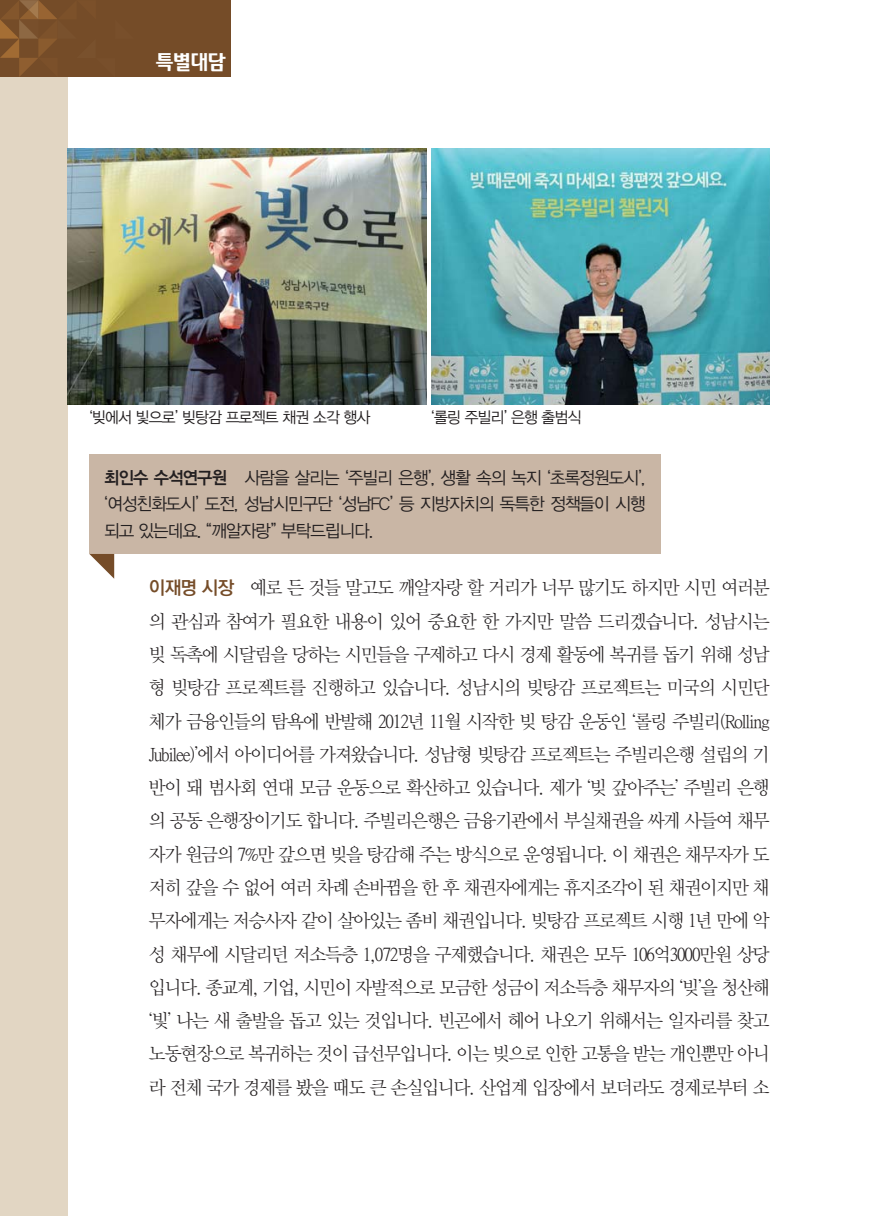
<style>
.page{position:relative;width:869px;height:1216px;background:#fff}
.page>*{position:absolute;margin:0;border:0;box-sizing:border-box;transform-origin:0 0}
.t1{font:19.25px "Daum Semi Bold KS Cms UHC H";color:#fff;scale:.95 1}
.t2{font:18.38px/33.2px "YDVY Mj O520 KS Cms UHC H";letter-spacing:-.05em;color:#231f20;text-align:justify}
.t3{font:17.5px/26.2px "YDVYGO32 KS Cms UHC H";letter-spacing:-.05em;color:#231f20;text-align:justify;scale:.96 1}
.t4{font:15.75px "YDVYGO32 KS Cms UHC H";letter-spacing:-.05em;color:#231f20;scale:.95 1}
.s1{font-family:"YDVYGO34 KS Cms UHC H"}
.s2{font-family:"YDVYGO540 SC700 KS Cms UHC H";color:#754c28}
</style>
<div class="page">
<div style="left:0;top:75px;width:67px;height:1140px;background:#e2d6c3"></div>
<div style="left:0;top:0;width:231px;height:77px;background:#754c28"></div>
<svg style="left:0;top:0;width:68px;height:78px"></svg>
<img style="left:67px;top:149px;width:359px;height:255px">
<img style="left:431px;top:149px;width:338px;height:255px">
<div style="left:89px;top:454px;width:571px;height:100px;background:#c9b6a5"></div>
<svg style="left:89px;top:554px;width:25px;height:24px"></svg>
<p class="t1" style="left:173px;top:54px;width:21px">ߺ</p>
<p class="t1" style="left:207px;top:54px;width:21px">׹</p>
<p class="t4" style="left:89px;top:410px;width:297px">‘빚에서 빛으로’ 빚탕감 프로젝트 채권 소각 행사</p>
<p class="t4" style="left:431px;top:410px;width:159px">‘롤링 주빌리’ 은행 출범식</p>
<p class="t3" style="left:104px;top:465px;width:565px"><span class="s1">최인수 수석연구원</span> 사람을 살리는 ‘주빌리 은행’, 생활 속의 녹지 ‘초록정원도시’, ‘여성친화도시’ 도전, 성남시민구단 ‘성남FC’ 등 지방자치의 독특한 정책들이 시행 되고 있는데요. “깨알자랑” 부탁드립니다.</p>
<p class="t2" style="left:149px;top:572px;width:622px"><span class="s2">이재명 시장</span> 예로 든 것들 말고도 깨알자랑 할 거리가 너무 많기도 하지만 시민 여러분 의 관심과 참여가 필요한 내용이 있어 중요한 한 가지만 말씀 드리겠습니다. 성남시는 빚 독촉에 시달림을 당하는 시민들을 구제하고 다시 경제 활동에 복귀를 돕기 위해 성남 형 빚탕감 프로젝트를 진행하고 있습니다. 성남시의 빚탕감 프로젝트는 미국의 시민단 체가 금융인들의 탐욕에 반발해 2012년 11월 시작한 빚 탕감 운동인 ‘롤링 주빌리(Rolling Jubilee)’에서 아이디어를 가져왔습니다. 성남형 빚탕감 프로젝트는 주빌리은행 설립의 기 반이 돼 범사회 연대 모금 운동으로 확산하고 있습니다. 제가 ‘빚 갚아주는’ 주빌리 은행 의 공동 은행장이기도 합니다. 주빌리은행은 금융기관에서 부실채권을 싸게 사들여 채무 자가 원금의 7%만 갚으면 빚을 탕감해 주는 방식으로 운영됩니다. 이 채권은 채무자가 도 저히 갚을 수 없어 여러 차례 손바뀜을 한 후 채권자에게는 휴지조각이 된 채권이지만 채 무자에게는 저승사자 같이 살아있는 좀비 채권입니다. 빚탕감 프로젝트 시행 1년 만에 악 성 채무에 시달리던 저소득층 1,072명을 구제했습니다. 채권은 모두 106억3000만원 상당 입니다. 종교계, 기업, 시민이 자발적으로 모금한 성금이 저소득층 채무자의 ‘빚’을 청산해 ‘빛’ 나는 새 출발을 돕고 있는 것입니다. 빈곤에서 헤어 나오기 위해서는 일자리를 찾고 노동현장으로 복귀하는 것이 급선무입니다. 이는 빚으로 인한 고통을 받는 개인뿐만 아니 라 전체 국가 경제를 봤을 때도 큰 손실입니다. 산업계 입장에서 보더라도 경제로부터 소</p>
</div>
